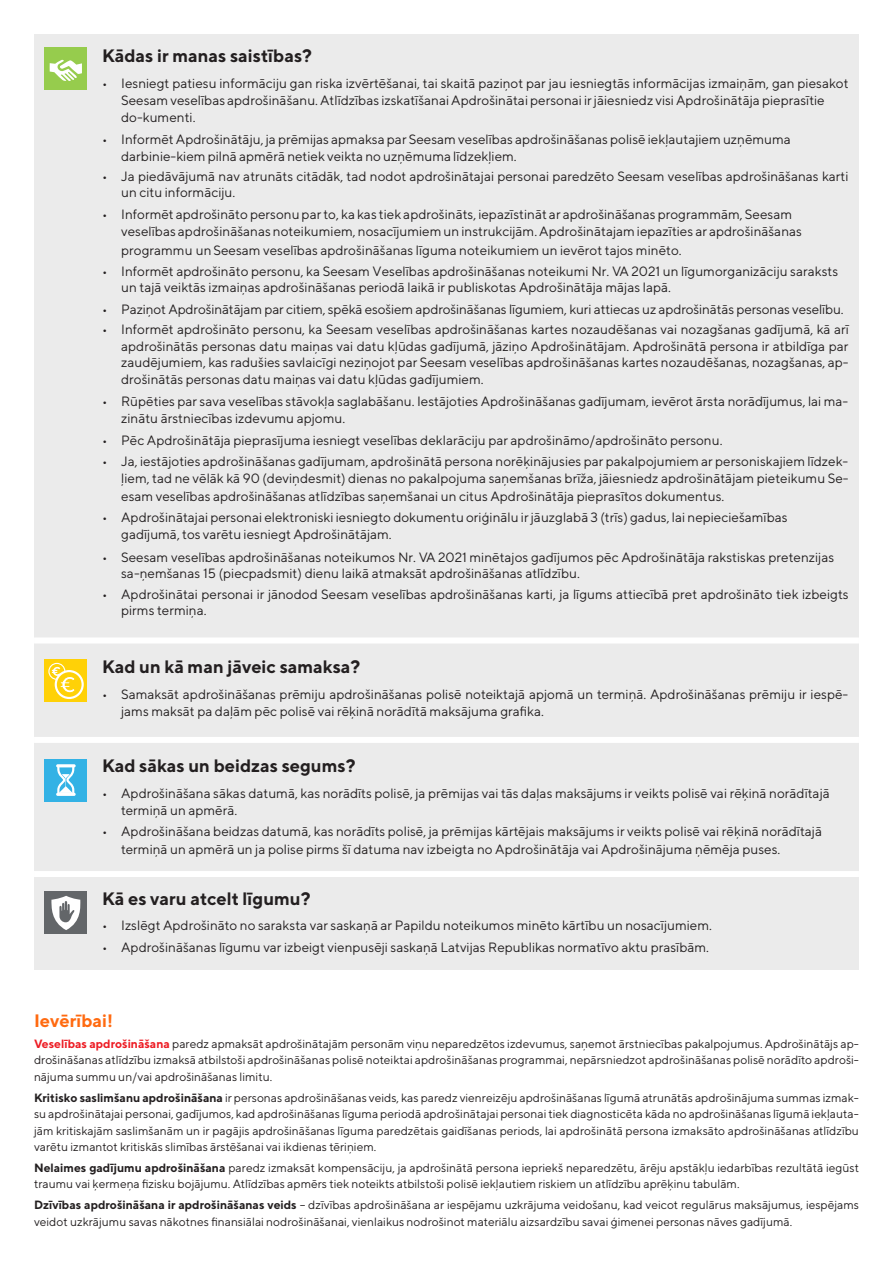
<style>
.page{position:relative;width:893px;height:1263px;background:#fff}
.page>*{position:absolute;margin:0;border:0;box-sizing:border-box;transform-origin:0 0}
.Prod2{font:700 18px "TT Norms";color:#231f20}
.Pamat_prod{font:700 18px "TT Norms";color:#ff6a10}
.t1{font:13.5px/17.2px "TT Norms";color:#231f20}
.Pamat_prod-2{font:12px/16.5px "TT Norms";color:#231f20;text-align:justify}
.s1{font-weight:700;color:#ed1c24}
.s2{font-weight:700}
</style>
<div class="page">
<div style="left:34px;top:34px;width:825px;height:935px;background:#ebebeb"></div>
<div style="left:45px;top:48px;width:42px;height:42px;background:#96cc4d"></div>
<svg style="left:50px;top:60px;width:32px;height:21px"></svg>
<div style="left:45px;top:659px;width:42px;height:43px;background:#ffd107"></div>
<div style="left:48px;top:663px;width:17px;height:17px;border:1px solid #fff;border-radius:50%"></div>
<svg style="left:56px;top:671px;width:27px;height:27px"></svg>
<div style="left:55px;top:670px;width:29px;height:29px;border:2px solid #fff;border-radius:50%"></div>
<svg style="left:52px;top:667px;width:24px;height:26px"></svg>
<div style="left:45px;top:759px;width:42px;height:42px;background:#33b2e5"></div>
<div style="left:56px;top:764px;width:20px;height:3px;border:2px solid #fff"></div>
<div style="left:56px;top:793px;width:20px;height:3px;border:2px solid #fff"></div>
<svg style="left:56px;top:765px;width:19px;height:30px"></svg>
<div style="left:45px;top:891px;width:42px;height:43px;background:#636669"></div>
<svg style="left:51px;top:896px;width:30px;height:34px"></svg>
<div style="left:34px;top:871px;width:825px;height:6px;background:#fff"></div>
<div style="left:34px;top:737px;width:825px;height:6px;background:#fff"></div>
<div style="left:34px;top:637px;width:825px;height:6px;background:#fff"></div>
<p class="Prod2" style="left:102px;top:44px;width:212px">Kādas ir manas saistības?</p>
<p class="t1" style="left:121px;top:74px;width:729px;text-indent:-19px">• Iesniegt patiesu informāciju gan riska izvērtēšanai, tai skaitā paziņot par jau iesniegtās informācijas izmaiņām, gan piesakot<br>Seesam veselības apdrošināšanu. Atlīdzības izskatīšanai Apdrošinātai personai ir jāiesniedz visi Apdrošinātāja pieprasītie do-kumenti.</p>
<p class="t1" style="left:121px;top:130px;width:671px;text-indent:-19px">• Informēt Apdrošinātāju, ja prēmijas apmaksa par Seesam veselības apdrošināšanas polisē iekļautajiem uzņēmuma darbinie-kiem pilnā apmērā netiek veikta no uzņēmuma līdzekļiem.</p>
<p class="t1" style="left:121px;top:168px;width:729px;line-height:15.9px;text-indent:-19px">• Ja piedāvājumā nav atrunāts citādāk, tad nodot apdrošinātajai personai paredzēto Seesam veselības apdrošināšanas karti un citu informāciju.</p>
<p class="t1" style="left:121px;top:205px;width:682px;text-indent:-19px">• Informēt apdrošināto personu par to, ka kas tiek apdrošināts, iepazīstināt ar apdrošināšanas programmām, Seesam veselības apdrošināšanas noteikumiem, nosacījumiem un instrukcijām. Apdrošinātajam iepazīties ar apdrošināšanas</p>
<p class="t1" style="left:121px;top:241px;width:562px">programmu unSeesam veselības apdrošināšanas līguma noteikumiem un ievērot tajos minēto.</p>
<p class="t1" style="left:121px;top:263px;width:718px;line-height:15.9px;text-indent:-19px">• Informēt apdrošināto personu, ka Seesam Veselības apdrošināšanas noteikumi Nr. VA 2021 un līgumorganizāciju saraksts un tajā veiktās izmaiņas apdrošināšanas periodā laikā ir publiskotas Apdrošinātāja mājas lapā.</p>
<p class="t1" style="left:102px;top:300px;width:743px">• Paziņot Apdrošinātājam par citiem, spēkā esošiem apdrošināšanas līgumiem, kuri attiecas uz apdrošinātās personas veselību.</p>
<p class="t1" style="left:102px;top:320px;width:748px;text-align:right">• Informēt apdrošināto personu, ka Seesam veselības apdrošināšanas kartes nozaudēšanas vai nozagšanas gadījumā, kā arī apdrošinātās personas datu maiņas vai datu kļūdas gadījumā, jāziņo Apdrošinātājam. Apdrošinātā persona ir atbildīga par</p>
<p class="t1" style="left:121px;top:353px;width:729px">zaudējumiem, kas radušies savlaicīgi neziņojot par Seesam veselības apdrošināšanas kartes nozaudēšanas, nozagšanas, ap&shy;drošinātās personas datu maiņas vai datu kļūdas gadījumiem.</p>
<p class="t1" style="left:121px;top:392px;width:729px;text-indent:-19px">• Rūpēties par sava veselības stāvokļa saglabāšanu. Iestājoties Apdrošināšanas gadījumam, ievērot ārsta norādījumus, lai ma&shy;zinātu ārstniecības izdevumu apjomu.</p>
<p class="t1" style="left:102px;top:431px;width:622px">• Pēc Apdrošinātāja pieprasījuma iesniegt veselības deklarāciju par apdrošināmo/apdrošināto personu.</p>
<p class="t1" style="left:121px;top:452px;width:729px;text-align:justify;text-indent:-19px">• Ja, iestājoties apdrošināšanas gadījumam, apdrošinātā persona norēķinājusies par pakalpojumiem ar personiskajiem līdzek&shy;ļiem, tad ne vēlāk kā 90 (deviņdesmit) dienas no pakalpojuma saņemšanas brīža, jāiesniedz apdrošinātājam pieteikumu Se&shy;esam veselības apdrošināšanas atlīdzības saņemšanai un citus Apdrošinātāja pieprasītos dokumentus.</p>
<p class="t1" style="left:121px;top:508px;width:668px;text-indent:-19px">• Apdrošinātajai personai elektroniski iesniegto dokumentu oriģinālu ir jāuzglabā 3 (trīs) gadus, lai nepieciešamības gadījumā, tos varētu iesniegt Apdrošinātājam.</p>
<p class="t1" style="left:121px;top:549px;width:714px;line-height:15.9px;text-indent:-19px">• Seesam veselības apdrošināšanas noteikumos Nr. VA 2021 minētajos gadījumos pēc Apdrošinātāja rakstiskas pretenzijas sa-ņemšanas 15 (piecpadsmit) dienu laikā atmaksāt apdrošināšanas atlīdzību.</p>
<p class="t1" style="left:121px;top:586px;width:729px;line-height:15.9px;text-indent:-19px">• Apdrošinātai personai ir jānodod Seesam veselības apdrošināšanas karti, ja līgums attiecībā pret apdrošināto tiek izbeigts pirms termiņa.</p>
<p class="Prod2" style="left:102px;top:655px;width:260px">Kad un kā man jāveic samaksa?</p>
<p class="t1" style="left:121px;top:685px;width:729px;text-indent:-19px">• Samaksāt apdrošināšanas prēmiju apdrošināšanas polisē noteiktajā apjomā un termiņā. Apdrošināšanas prēmiju ir iespē&shy;jams maksāt pa daļām pēc polisē vai rēķinā norādītā maksājuma grafika.</p>
<p class="Prod2" style="left:102px;top:754px;width:255px">Kad sākas un beidzas segums?</p>
<p class="t1" style="left:121px;top:784px;width:710px;text-indent:-19px">• Apdrošināšana sākas datumā, kas norādīts polisē, ja prēmijas vai tās daļas maksājums ir veikts polisē vai rēķinā norādītajā termiņā un apmērā.</p>
<p class="t1" style="left:121px;top:823px;width:702px;text-indent:-19px">• Apdrošināšana beidzas datumā, kas norādīts polisē, ja prēmijas kārtējais maksājums ir veikts polisē vai rēķinā norādītajā termiņā un apmērā un ja polise pirms šī datuma nav izbeigta no Apdrošinātāja vai Apdrošinājuma ņēmēja puses.</p>
<p class="Prod2" style="left:102px;top:887px;width:210px">Kā es varu atcelt līgumu?</p>
<p class="t1" style="left:102px;top:917px;width:611px">• Izslēgt Apdrošināto no saraksta var saskaņā ar Papildu noteikumos minēto kārtību un nosacījumiem.</p>
<p class="t1" style="left:102px;top:938px;width:608px">• Apdrošināšanas līgumu var izbeigt vienpusēji saskaņā Latvijas Republikas normatīvo aktu prasībām.</p>
<p class="Pamat_prod" style="left:34px;top:1009px;width:81px">Ievērībai!</p>
<p class="Pamat_prod-2" style="left:34px;top:1035px;width:826px"><span class="s1">Veselības apdrošināšana</span> paredz apmaksāt apdrošinātajām personām viņu neparedzētos izdevumus, saņemot ārstniecības pakalpojumus. Apdrošinātājs ap&shy;drošināšanas atlīdzību izmaksā atbilstoši apdrošināšanas polisē noteiktai apdrošināšanas programmai, nepārsniedzot apdrošināšanas polisē norādīto apdroši&shy;nājuma summu un/vai apdrošināšanas limitu.</p>
<p class="Pamat_prod-2" style="left:34px;top:1089px;width:826px"><span class="s2">Kritisko saslimšanu apdrošināšana</span> ir personas apdrošināšanas veids, kas paredz vienreizēju apdrošināšanas līgumā atrunātās apdrošinājuma summas izmak&shy;su apdrošinātajai personai, gadījumos, kad apdrošināšanas līguma periodā apdrošinātajai personai tiek diagnosticēta kāda no apdrošināšanas līgumā iekļauta&shy;jām kritiskajām saslimšanām un ir pagājis apdrošināšanas līguma paredzētais gaidīšanas periods, lai apdrošinātā persona izmaksāto apdrošināšanas atlīdzību varētu izmantot kritiskās slimības ārstēšanai vai ikdienas tēriņiem.</p>
<p class="Pamat_prod-2" style="left:34px;top:1159px;width:826px"><span class="s2">Nelaimes gadījumu apdrošināšana</span> paredz izmaksāt kompensāciju, ja apdrošinātā persona iepriekš neparedzētu, ārēju apstākļu iedarbības rezultātā iegūst traumu vai ķermeņa fizisku bojājumu. Atlīdzības apmērs tiek noteikts atbilstoši polisē iekļautiem riskiem un atlīdzību aprēķinu tabulām.</p>
<p class="Pamat_prod-2" style="left:34px;top:1196px;width:826px;line-height:17.2px"><span class="s2">Dzīvības apdrošināšana ir apdrošināšanas veids</span> – dzīvības apdrošināšana ar iespējamu uzkrājuma veidošanu, kad veicot regulārus maksājumus, iespējams veidot uzkrājumu savas nākotnes finansiālai nodrošināšanai, vienlaikus nodrošinot materiālu aizsardzību savai ģimenei personas nāves gadījumā.</p>
</div>
